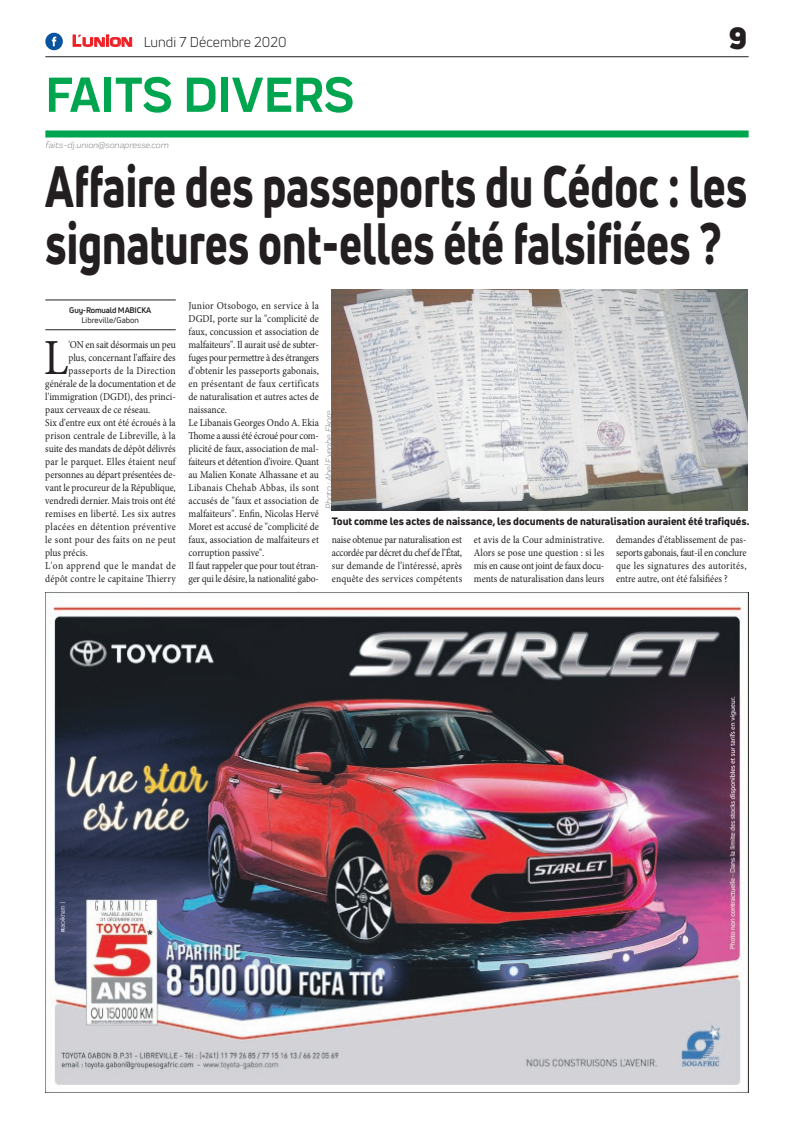
<style>
.page{position:relative;width:794px;height:1129px;background:#fff}
.page>*{position:absolute;margin:0;border:0;box-sizing:border-box;transform-origin:0 0}
.t1{font:800 57px/57px "Uni Neue";color:#231f20;scale:.76 1}
.t2{font:700 51px "Praktika";color:#00a54f}
.t3{font:50.5px "Minion Pro";color:#231f20;scale:.91 1}
.t4{font:900 30px "Uni Neue";color:#231f20}
.t5{font:14px "Uni Neue";color:#231f20}
.t6{font:10.5px/13px "Minion Pro";color:#231f20;text-align:justify;scale:.91 1}
.t7{font:800 10.5px "Uni Neue";color:#231f20}
.t8{font:10.5px "Minion Pro";letter-spacing:.02em;color:#231f20;scale:.91 1}
.t9{font:10.5px "Minion Pro";letter-spacing:.025em;color:#231f20;scale:.91 1}
.t10{font:10.5px "Minion Pro";letter-spacing:.035em;color:#231f20;scale:.91 1}
.t11{font:10.5px "Minion Pro";letter-spacing:.03em;color:#231f20;scale:.91 1}
.t12{font:italic 9px "Praktika";color:#818386}
.t13{font:700 8px "Uni Neue";letter-spacing:-.02em;color:#231f20}
.t14{font:8px "Uni Neue";color:#231f20}
.s1{font-family:"Eurostile";font-weight:600;font-size:15px;color:#ee1d23}
.s2{font-family:"Eurostile";font-weight:600;font-size:11.4px;color:#ee1d23}
</style>
<div class="page">
<hr style="left:45px;top:56px;width:703px;height:1px;background:#231f20">
<div style="left:45px;top:130px;width:703px;height:7px;background:#00a54f"></div>
<svg style="left:72px;top:34px;width:60px;height:13px"></svg>
<div style="left:45px;top:33px;width:18px;height:17px;background:#08549e;border-radius:50%"></div>
<svg style="left:52px;top:37px;width:4px;height:9px"></svg>
<img style="left:45px;top:592px;width:703px;height:499px">
<hr style="left:45px;top:329px;width:131px;height:1px;background:#231f20">
<hr style="left:45px;top:300px;width:131px;height:1px;background:#231f20">
<img style="left:332px;top:290px;width:415px;height:220px">
<h3 class="t5" style="left:72px;top:33px;width:216px"><span class="s1">L</span><span class="s2">UNION</span> Lundi 7 Décembre 2020</h3>
<h2 class="t2" style="left:45px;top:54px;width:310px">FAITS DIVERS</h2>
<p class="t12" style="left:45px;top:139px;width:125px">faits-dj.union@sonapresse.com</p>
<h3 class="t4" style="left:729px;top:17px;width:20px">9</h3>
<h1 class="t1" style="left:45px;top:157px;width:925px">Affaire des passeports du Cédoc : les signatures ont-elles été falsifiées ?</h1>
<p class="t13" style="left:69px;top:305px;width:83px">Guy-Romuald MABICKA</p>
<p class="t14" style="left:81px;top:315px;width:59px">Libreville/Gabon</p>
<p class="t6" style="left:188px;top:299px;width:145px;text-align:left">Junior Otsobogo, en service à la DGDI, porte sur la "complicité de faux, concussion et association de malfaiteurs". Il aurait usé de subter&shy;fuges pour permettre à des étrangers d'obtenir les passeports gabonais, en présentant de faux certificats de naturalisation et autres actes de naissance.<br>Le Libanais Georges Ondo A. Ekia Thome a aussi été écroué pour com&shy;plicité de faux, association de mal&shy;faiteurs et détention d'ivoire. Quant au Malien Konate Alhassane et au Libanais Chehab Abbas, ils sont accusés de "faux et association de malfaiteurs". Enfin, Nicolas Hervé Moret est accusé de "complicité de faux, association de malfaiteurs et corruption passive".<br>Il faut rappeler que pour tout étran&shy;ger qui le désire, la nationalité gabo-</p>
<h3 class="t3" style="left:44px;top:324px;width:29px">L</h3>
<p class="t6" style="left:68px;top:338px;width:119px">'ON en sait désormais un peu</p>
<p class="t6" style="left:68px;top:351px;width:119px">plus, concernant l'affaire des</p>
<p class="t11" style="left:68px;top:364px;width:119px">passeports de la Direction</p>
<p class="t6" style="left:45px;top:377px;width:145px">générale de la documentation et de</p>
<p class="t6" style="left:45px;top:390px;width:145px">l'immigration (DGDI), des princi-</p>
<p class="t6" style="left:45px;top:403px;width:117px">paux cerveaux de ce réseau.</p>
<p class="t6" style="left:45px;top:416px;width:145px">Six d'entre eux ont été écroués à la</p>
<p class="t6" style="left:45px;top:429px;width:145px">prison centrale de Libreville, à la</p>
<p class="t6" style="left:45px;top:442px;width:145px">suite des mandats de dépôt délivrés</p>
<p class="t8" style="left:45px;top:455px;width:145px">par le parquet. Elles étaient neuf</p>
<p class="t6" style="left:45px;top:468px;width:145px">personnes au départ présentées de-</p>
<p class="t6" style="left:45px;top:481px;width:145px">vant le procureur de la République,</p>
<p class="t6" style="left:45px;top:494px;width:145px">vendredi dernier. Mais trois ont été</p>
<p class="t9" style="left:45px;top:507px;width:145px">remises en liberté. Les six autres</p>
<p class="t10" style="left:45px;top:520px;width:145px">placées en détention préventive</p>
<p class="t9" style="left:45px;top:533px;width:145px">le sont pour des faits on ne peut</p>
<p class="t6" style="left:45px;top:546px;width:48px">plus précis.</p>
<p class="t10" style="left:45px;top:559px;width:145px">L'on apprend que le mandat de</p>
<p class="t8" style="left:45px;top:572px;width:145px">dépôt contre le capitaine Thierry</p>
<p class="t12" style="left:322px;top:509px;width:101px;rotate:-90deg">Photo : Abel Eyeghe Ekore</p>
<p class="t7" style="left:332px;top:513px;width:419px">Tout comme les actes de naissance, les documents de naturalisation auraient été trafiqués.</p>
<p class="t6" style="left:332px;top:533px;width:145px">naise obtenue par naturalisation est accordée par décret du chef de l’État, sur demande de l’intéressé, après enquête des services compétents</p>
<p class="t6" style="left:474px;top:533px;width:145px">et avis de la Cour administrative.<br>Alors se pose une question : si les mis en cause ont joint de faux docu&shy;ments de naturalisation dans leurs</p>
<p class="t6" style="left:616px;top:533px;width:145px">demandes d'établissement de pas&shy;seports gabonais, faut-il en conclure que les signatures des autorités, entre autre, ont été falsifiées ?</p>
</div>
